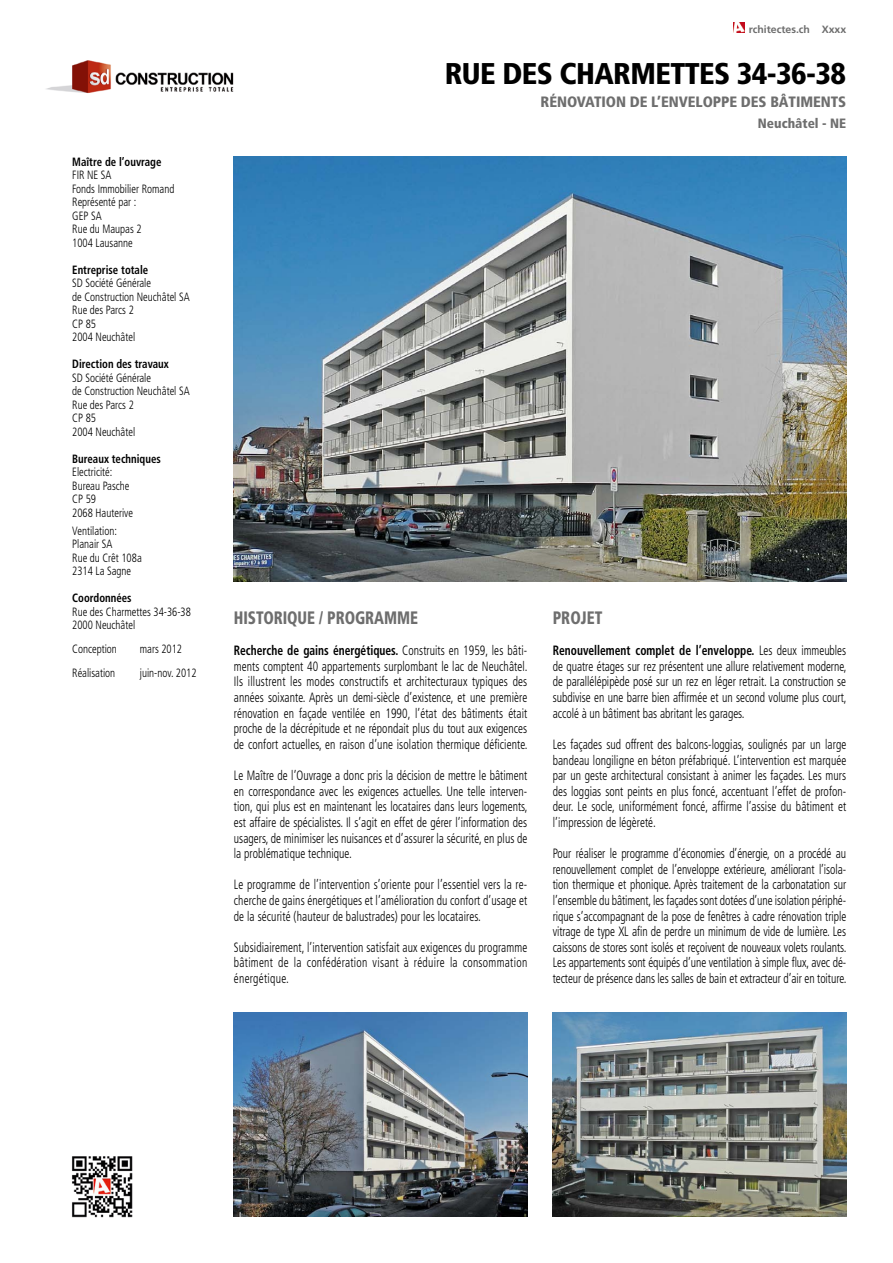
<style>
.page{position:relative;width:893px;height:1263px;background:#fff}
.page>*{position:absolute;margin:0;border:0;box-sizing:border-box;transform-origin:0 0}
.t1{font:900 condensed 30px "Frutiger";letter-spacing:-.02em;color:#000}
.t2{font:900 condensed 18px "Frutiger";letter-spacing:-.005em;color:#6e6e6e;scale:.85 1}
.t3{font:900 condensed 15px "Frutiger";letter-spacing:-.005em;color:#6e6e6e}
.t4{font:300 condensed 13.5px/15.6px "Frutiger";letter-spacing:.005em;color:#000;text-align:justify;scale:.85 1}
.t5{font:900 condensed 13.5px "Frutiger";color:#6e6e6e}
.t6{font:300 condensed 12px/13.5px "Frutiger";color:#000;scale:.9 1}
.t7{font:700 condensed 12px "Frutiger";color:#000;scale:.9 1}
.t8{font:700 10.5px "Frutiger";color:#6e6e6e}
.s1{font-weight:700}
</style>
<div class="page">
<img style="left:46px;top:60px;width:188px;height:33px">
<img style="left:234px;top:1012px;width:293px;height:204px">
<img style="left:234px;top:157px;width:612px;height:425px">
<svg style="left:734px;top:23px;width:11px;height:10px"></svg>
<img style="left:72px;top:1156px;width:61px;height:62px">
<img style="left:553px;top:1012px;width:293px;height:204px">
<p class="t7" style="left:72px;top:154px;width:101px">Maître de l’ouvrage</p>
<p class="t6" style="left:72px;top:168px;width:115px">FIR NE SA<br>Fonds Immobilier Romand<br>Représenté par :<br>GEP SA<br>Rue du Maupas 2<br>1004 Lausanne</p>
<p class="t7" style="left:72px;top:262px;width:86px">Entreprise totale</p>
<p class="t6" style="left:72px;top:276px;width:132px">SD Société Générale<br>de Construction Neuchâtel SA<br>Rue des Parcs 2<br>CP 85<br>2004 Neuchâtel</p>
<p class="t7" style="left:72px;top:357px;width:109px">Direction des travaux</p>
<p class="t6" style="left:72px;top:371px;width:132px">SD Société Générale<br>de Construction Neuchâtel SA<br>Rue des Parcs 2<br>CP 85<br>2004 Neuchâtel</p>
<p class="t7" style="left:72px;top:451px;width:100px">Bureaux techniques</p>
<p class="t6" style="left:72px;top:465px;width:69px">Electricité:<br>Bureau Pasche<br>CP 59<br>2068 Hauterive</p>
<p class="t6" style="left:72px;top:524px;width:79px">Ventilation:<br>Planair SA<br>Rue du Crêt 108a<br>2314 La Sagne</p>
<p class="t7" style="left:72px;top:591px;width:67px">Coordonnées</p>
<p class="t6" style="left:72px;top:605px;width:133px">Rue des Charmettes 34-36-38<br>2000 Neuchâtel</p>
<p class="t6" style="left:72px;top:642px;width:51px">Conception</p>
<p class="t6" style="left:140px;top:642px;width:49px">mars 2012</p>
<p class="t6" style="left:72px;top:666px;width:49px">Réalisation</p>
<p class="t6" style="left:140px;top:666px;width:65px">juin-nov. 2012</p>
<p class="t8" style="left:749px;top:23px;width:99px">rchitectes.ch Xxxx</p>
<h1 class="t1" style="left:445px;top:56px;width:403px">RUE DES CHARMETTES 34-36-38</h1>
<p class="t3" style="left:541px;top:92px;width:307px">RÉNOVATION DE L’ENVELOPPE DES BÂTIMENTS</p>
<p class="t5" style="left:758px;top:115px;width:90px">Neuchâtel - NE</p>
<h2 class="t2" style="left:234px;top:607px;width:218px">HISTORIQUE / PROGRAMME</h2>
<p class="t4" style="left:234px;top:643px;width:347px"><span class="s1">Recherche de gains énergétiques.</span> Construits en 1959, les bâti&shy;ments comptent 40 appartements surplombant le lac de Neuchâtel.<br>Ils illustrent les modes constructifs et architecturaux typiques des années soixante. Après un demi-siècle d’existence, et une première rénovation en façade ventilée en 1990, l’état des bâtiments était proche de la décrépitude et ne répondait plus du tout aux exigences de confort actuelles, en raison d’une isolation thermique déficiente.</p>
<p class="t4" style="left:234px;top:768px;width:347px">Le Maître de l’Ouvrage a donc pris la décision de mettre le bâtiment en correspondance avec les exigences actuelles. Une telle interven&shy;tion, qui plus est en maintenant les locataires dans leurs logements, est affaire de spécialistes. Il s’agit en effet de gérer l’information des usagers, de minimiser les nuisances et d’assurer la sécurité, en plus de la problématique technique.</p>
<p class="t4" style="left:234px;top:877px;width:347px">Le programme de l’intervention s’oriente pour l’essentiel vers la re&shy;cherche de gains énergétiques et l’amélioration du confort d’usage et de la sécurité (hauteur de balustrades) pour les locataires.</p>
<p class="t4" style="left:234px;top:939px;width:347px">Subsidiairement, l’intervention satisfait aux exigences du programme bâtiment de la confédération visant à réduire la consommation énergétique.</p>
<h2 class="t2" style="left:553px;top:607px;width:60px">PROJET</h2>
<p class="t4" style="left:553px;top:643px;width:347px"><span class="s1">Renouvellement complet de l’enveloppe.</span> Les deux immeubles de quatre étages sur rez présentent une allure relativement moderne, de parallélépipède posé sur un rez en léger retrait. La construction se subdivise en une barre bien affirmée et un second volume plus court, accolé à un bâtiment bas abritant les garages.</p>
<p class="t4" style="left:553px;top:737px;width:347px">Les façades sud offrent des balcons-loggias, soulignés par un large bandeau longiligne en béton préfabriqué. L’intervention est marquée par un geste architectural consistant à animer les façades. Les murs des loggias sont peints en plus foncé, accentuant l’effet de profon&shy;deur. Le socle, uniformément foncé, affirme l’assise du bâtiment et l’impression de légèreté.</p>
<p class="t4" style="left:553px;top:846px;width:347px">Pour réaliser le programme d’économies d’énergie, on a procédé au renouvellement complet de l’enveloppe extérieure, améliorant l’isola&shy;tion thermique et phonique. Après traitement de la carbonatation sur l’ensemble du bâtiment, les façades sont dotées d’une isolation périphé&shy;rique s’accompagnant de la pose de fenêtres à cadre rénovation triple vitrage de type XL afin de perdre un minimum de vide de lumière. Les caissons de stores sont isolés et reçoivent de nouveaux volets roulants.<br>Les appartements sont équipés d’une ventilation à simple flux, avec dé&shy;tecteur de présence dans les salles de bain et extracteur d’air en toiture.</p>
</div>
